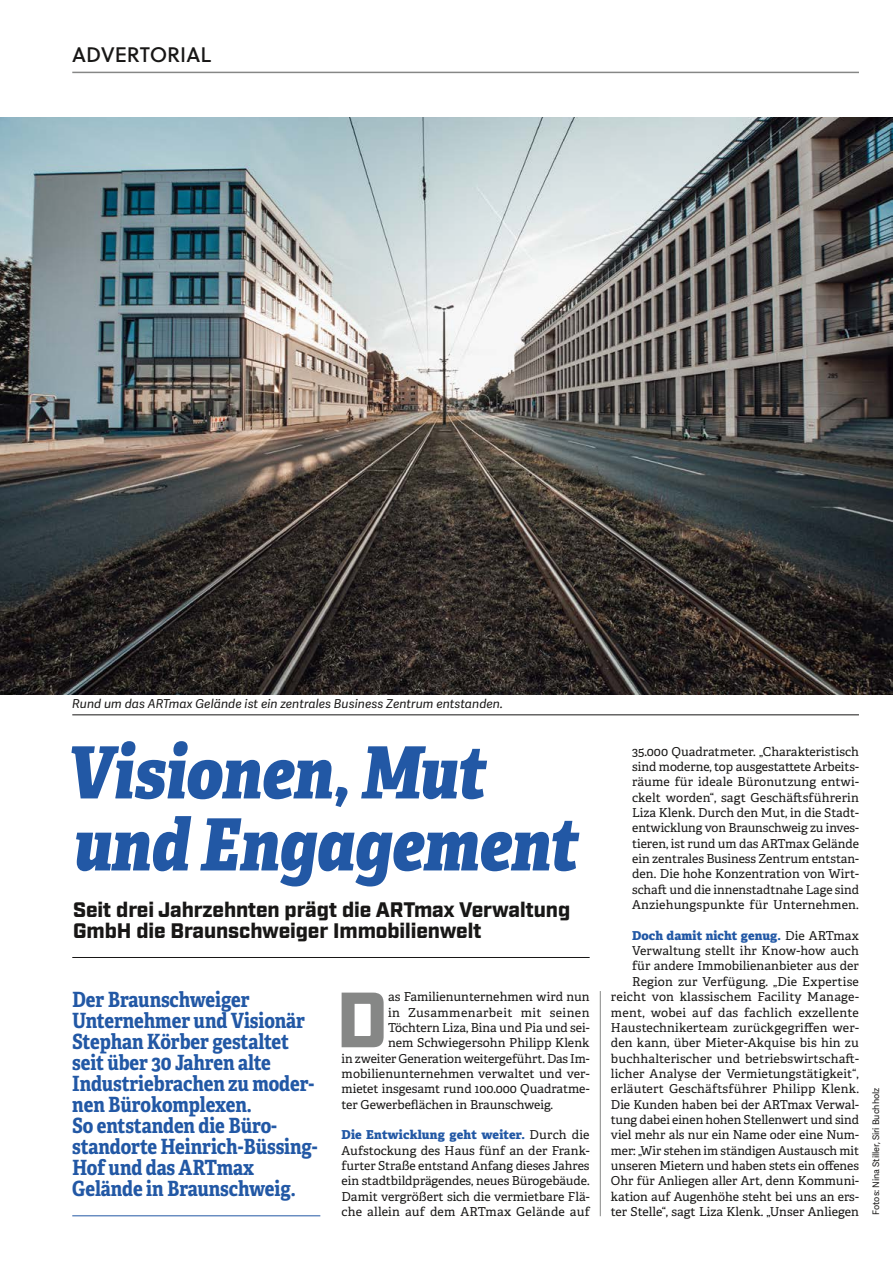
<style>
.page{position:relative;width:893px;height:1263px;background:#fff}
.page>*{position:absolute;margin:0;border:0;box-sizing:border-box;transform-origin:0 0}
.t1{font:900 78.15px "Industry";color:#868786}
.t2{font:italic 72px/72px "Adelle Condensed Eb";letter-spacing:-.005em;color:#2258a5}
.t3{font:700 21px/21px "Adelle Condensed";letter-spacing:-.005em;color:#2258a5}
.t4{font:900 21px/21px "Industry";letter-spacing:-.005em;color:#181716}
.t5{font:21px "Soleil Bk";color:#181716}
.t6{font:12.3px/15.3px "Adelle PE";color:#181716;text-align:justify}
.t7{font:italic 12.3px "Adelle Sans";letter-spacing:.005em;color:#181716}
.t8{font:12.3px "Adelle PE Eb";letter-spacing:.005em;color:#2258a5}
.t9{font:12.3px "Adelle PE";letter-spacing:.035em;color:#181716}
.t10{font:9px "Adelle Sans";color:#181716}
.s1{font-family:"Adelle PE";color:#181716}
</style>
<div class="page">
<hr style="left:72px;top:72px;width:787px;height:1px;background:#868786">
<hr style="left:600px;top:991px;width:1px;height:225px;background:#868786">
<img style="left:0;top:117px;width:893px;height:577px">
<hr style="left:72px;top:1215px;width:248px;height:1px;background:#2258a5">
<hr style="left:72px;top:957px;width:518px;height:1px;background:#181716">
<hr style="left:72px;top:714px;width:787px;height:1px;background:#181716">
<h3 class="t5" style="left:72px;top:39px;width:140px">ADVERTORIAL</h3>
<p class="t7" style="left:72px;top:695px;width:432px">Rund um das ARTmax Gelände ist ein zentrales Business Zentrum entstanden.</p>
<h2 class="t2" style="left:67px;top:733px;width:513px">Visionen, Mut und Engagement</h2>
<h3 class="t4" style="left:73px;top:900px;width:499px">Seit drei Jahrzehnten prägt die ARTmax Verwaltung<br>GmbH die Braunschweiger Immobilienwelt</h3>
<p class="t3" style="left:72px;top:988px;width:247px">Der Braunschweiger<br>Unternehmer und Visionär<br>Stephan Körber gestaltet seit über 30 Jahren alte<br>Industriebrachen zu moder&shy;nen Bürokomplexen.<br>So entstanden die Büro&shy;standorte Heinrich-Büssing-<br>Hof und das ARTmax<br>Gelände in Braunschweig.</p>
<h1 class="t1" style="left:336px;top:973px;width:53px">D</h1>
<p class="t6" style="left:388px;top:989px;width:203px">as Familienunternehmen wird nun</p>
<p class="t9" style="left:388px;top:1003px;width:203px">in Zusammenarbeit mit seinen</p>
<p class="t6" style="left:388px;top:1019px;width:203px">Töchtern Liza, Bina und Pia und sei-</p>
<p class="t6" style="left:388px;top:1035px;width:203px">nem Schwiegersohn Philipp Klenk</p>
<p class="t6" style="left:342px;top:1050px;width:250px">in zweiter Generation weitergeführt. Das Im-</p>
<p class="t6" style="left:342px;top:1065px;width:250px">mobilienunternehmen verwaltet und ver-</p>
<p class="t6" style="left:342px;top:1081px;width:250px">mietet insgesamt rund 100.000 Quadratme-</p>
<p class="t6" style="left:342px;top:1096px;width:213px">ter Gewerbeflächen in Braunschweig.</p>
<p class="t8" style="left:342px;top:1126px;width:250px">Die Entwicklung geht weiter. <span class="s1">Durch die</span></p>
<p class="t6" style="left:342px;top:1142px;width:250px">Aufstockung des Haus fünf an der Frank&shy;furter Straße entstand Anfang dieses Jahres ein stadtbildprägendes, neues Bürogebäude.<br>Damit vergrößert sich die vermietbare Flä&shy;che allein auf dem ARTmax Gelände auf</p>
<p class="t6" style="left:632px;top:743px;width:228px">35.000 Quadratmeter. „Charakteristisch sind moderne, top ausgestattete Arbeits&shy;räume für ideale Büronutzung entwi&shy;ckelt worden“, sagt Geschäftsführerin Liza Klenk. Durch den Mut, in die Stadt&shy;entwicklung von Braunschweig zu inves&shy;tieren, ist rund um das ARTmax Gelände ein zentrales Business Zentrum entstan&shy;den. Die hohe Konzentration von Wirt&shy;schaft und die innenstadtnahe Lage sind Anziehungspunkte für Unternehmen.</p>
<p class="t8" style="left:632px;top:926px;width:228px">Doch damit nicht genug. <span class="s1">Die ARTmax</span></p>
<p class="t6" style="left:611px;top:942px;width:250px;text-align:right">Verwaltung stellt ihr Know-how auch<br>für andere Immobilienanbieter aus der Region zur Verfügung. „Die Expertise reicht von klassischem Facility Manage&shy;ment, wobei auf das fachlich exzellente Haustechnikerteam zurückgegriffen wer&shy;den kann, über Mieter-Akquise bis hin zu buchhalterischer und betriebswirtschaft&shy;licher Analyse der Vermietungstätigkeit“, erläutert Geschäftsführer Philipp Klenk.<br>Die Kunden haben bei der ARTmax Verwal&shy;tung dabei einen hohen Stellenwert und sind viel mehr als nur ein Name oder eine Num&shy;mer: „Wir stehen im ständigen Austausch mit unseren Mietern und haben stets ein offenes Ohr für Anliegen aller Art, denn Kommuni&shy;kation auf Augenhöhe steht bei uns an ers&shy;ter Stelle“, sagt Liza Klenk. „Unser Anliegen</p>
<p class="t10" style="left:870px;top:1215px;width:129px;rotate:-90deg">Fotos: Nina Stiller, Siri Buchholz</p>
</div>
